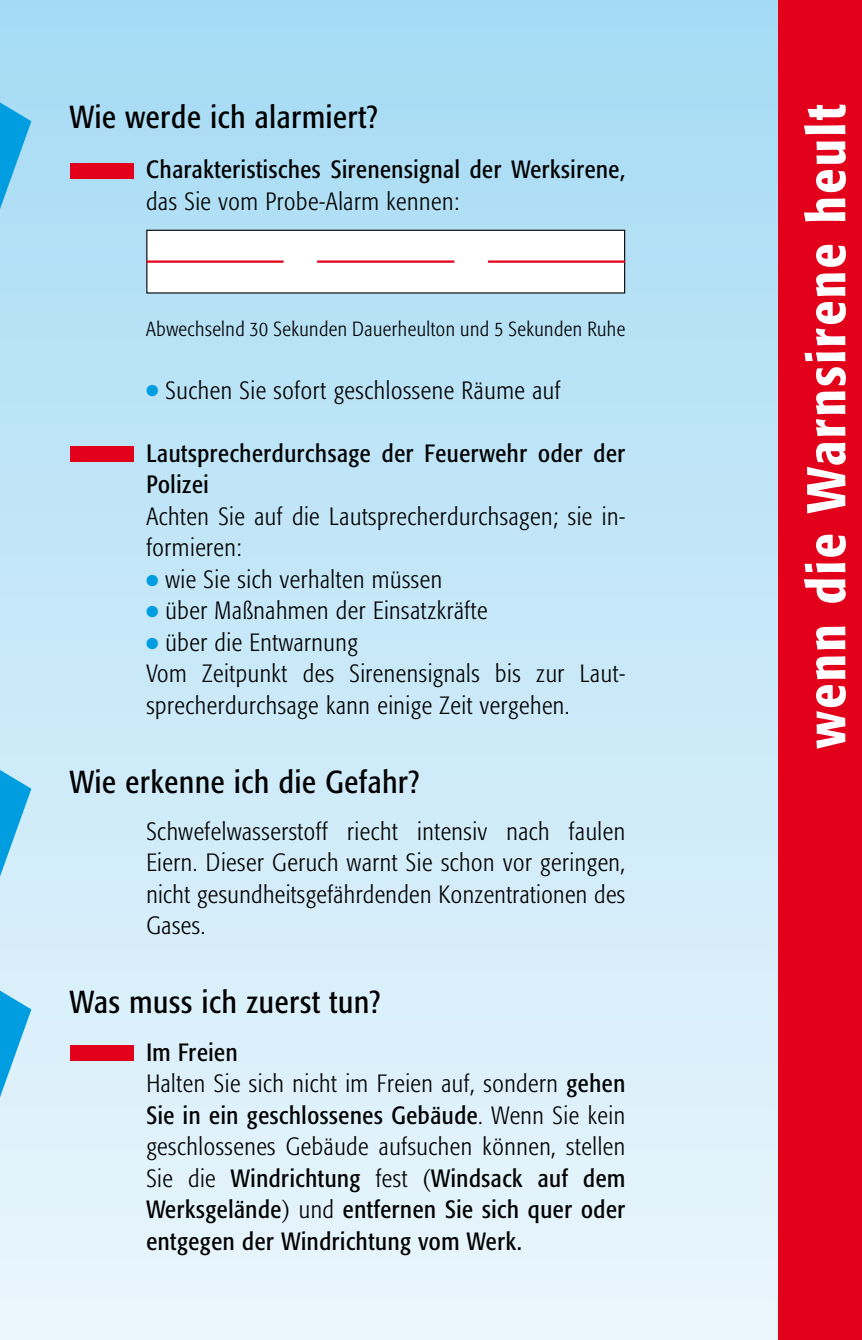
<style>
.page{position:relative;width:862px;height:1340px;background:#fff}
.page>*{position:absolute;margin:0;border:0;box-sizing:border-box;transform-origin:0 0}
.t1{font:500 condensed 54px "Formata";letter-spacing:.05em;color:#fff}
.t2{font:condensed 31.5px "Formata";letter-spacing:.025em;color:#000}
.t3{font:300 condensed 24.75px/31.5px "Formata";letter-spacing:.025em;color:#000}
.t4{font:condensed 24.75px/31.5px "Formata";letter-spacing:.025em;color:#000}
.t5{font:300 condensed 20.25px "Formata";letter-spacing:.025em;color:#000}
.s1{font-weight:300}
.s2{color:#009ee0}
.s3{font-weight:400}
</style>
<div class="page">
<div style="left:0;top:0;width:861px;height:1339px;background:linear-gradient(to bottom,#a6dbf4,#ebf6fc)"></div>
<div style="left:778px;top:0;width:83px;height:1339px;background:#e2001a"></div>
<div style="left:147px;top:230px;width:477px;height:63px;background:#fff"></div>
<div style="left:146px;top:230px;width:479px;height:63px;border:1px solid #000"></div>
<hr style="left:146px;top:260px;width:137px;height:3px;background:#e2001a">
<hr style="left:317px;top:260px;width:137px;height:3px;background:#e2001a">
<hr style="left:487px;top:260px;width:138px;height:3px;background:#e2001a">
<div style="left:70px;top:163px;width:63px;height:16px;background:#e2001a"></div>
<div style="left:70px;top:446px;width:63px;height:16px;background:#e2001a"></div>
<div style="left:70px;top:1044px;width:63px;height:16px;background:#e2001a"></div>
<svg style="left:0;top:102px;width:31px;height:107px;background:#56bdea"></svg>
<svg style="left:0;top:770px;width:31px;height:106px;background:#66c4ec"></svg>
<svg style="left:0;top:990px;width:31px;height:107px;background:#6dc6ed"></svg>
<p class="t2" style="left:70px;top:98px;width:309px">Wie werde ich alarmiert?</p>
<p class="t4" style="left:146px;top:154px;width:480px">Charakteristisches Sirenensignal der Werksirene, <span class="s1">das Sie vom Probe-Alarm kennen:</span></p>
<p class="t5" style="left:146px;top:317px;width:480px">Abwechselnd 30 Sekunden Dauerheulton und 5 Sekunden Ruhe</p>
<p class="t3" style="left:146px;top:374px;width:415px"><span class="s2">●</span> Suchen Sie sofort geschlossene Räume auf</p>
<p class="t3" style="left:146px;top:437px;width:480px"><span class="s3">Lautsprecherdurchsage der Feuerwehr oder der<br>Polizei<br></span>Achten Sie auf die Lautsprecherdurchsagen; sie in&shy;formieren:</p>
<p class="t3" style="left:146px;top:563px;width:297px"><span class="s2">●</span> wie Sie sich verhalten müssen</p>
<p class="t3" style="left:146px;top:595px;width:342px"><span class="s2">●</span> über Maßnahmen der Einsatzkräfte</p>
<p class="t3" style="left:146px;top:626px;width:480px"><span class="s2">●</span> über die Entwarnung<br>Vom Zeitpunkt des Sirenensignals bis zur Laut&shy;sprecherdurchsage kann einige Zeit vergehen.</p>
<p class="t2" style="left:70px;top:763px;width:351px">Wie erkenne ich die Gefahr?</p>
<p class="t3" style="left:146px;top:815px;width:480px;text-align:justify">Schwefelwasserstoff riecht intensiv nach faulen Eiern. Dieser Geruch warnt Sie schon vor geringen, nicht gesundheitsgefährdenden Konzentrationen des Gases.</p>
<p class="t2" style="left:70px;top:983px;width:312px">Was muss ich zuerst tun?</p>
<p class="t4" style="left:146px;top:1036px;width:480px">Im Freien<br><span class="s1">Halten Sie sich nicht im Freien auf, sondern</span> gehen Sie in ein geschlossenes Gebäude<span class="s1">. Wenn Sie kein geschlossenes Gebäude aufsuchen können, stellen Sie die</span> Windrichtung <span class="s1">fest (</span>Windsack auf dem Werksgelände<span class="s1">) und</span> entfernen Sie sich quer oder entgegen der Windrichtung vom Werk.</p>
<p class="t1" style="left:792px;top:748px;width:645px;rotate:-90deg">wenn die Warnsirene heult</p>
</div>
